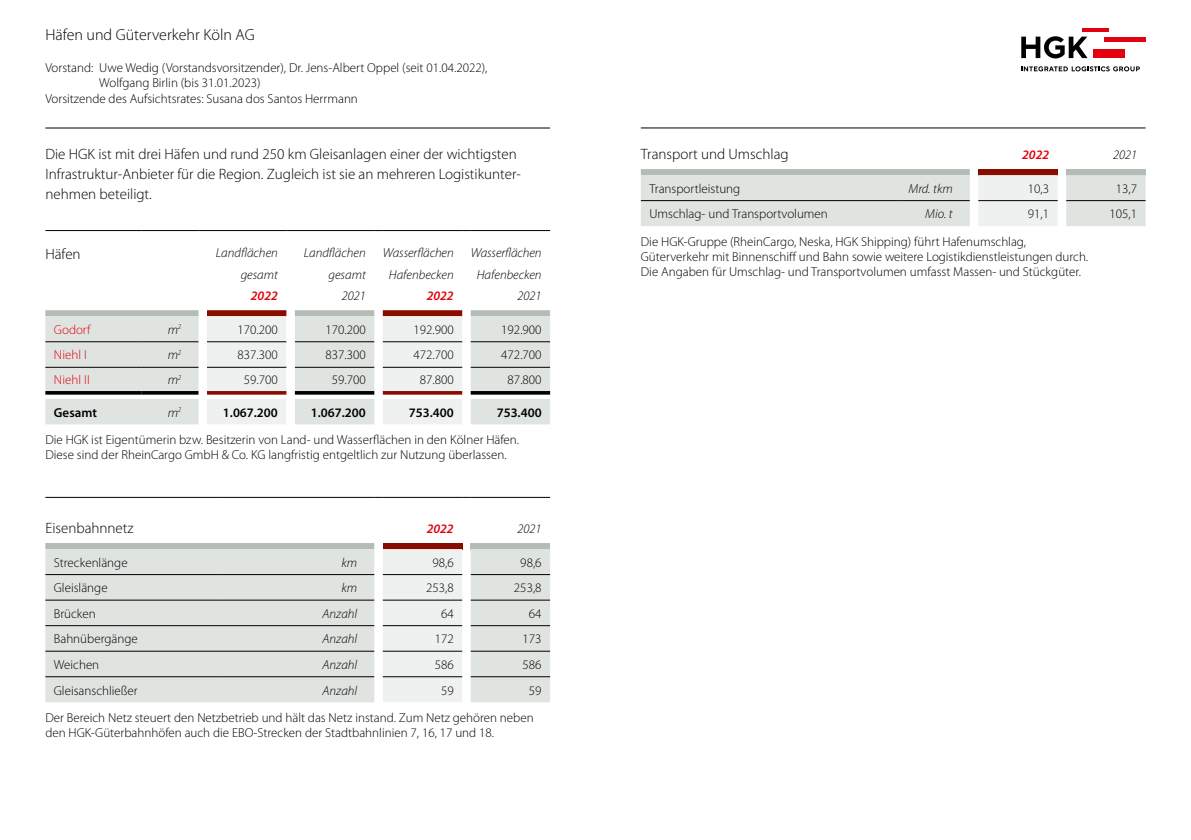
<style>
.page{position:relative;width:1191px;height:840px;background:#fff}
.page>*{position:absolute;margin:0;border:0;box-sizing:border-box;transform-origin:0 0}
.t1{font:300 16px "Myriad Pro";color:#000}
.t2{font:300 15px/20px "Myriad Pro";color:#000}
.t3{font:300 13px/15px "Myriad Pro";color:#000}
.t4{font:italic 300 13px/22px "Myriad Pro";color:#000;text-align:right}
.t5{font:600 13px "Myriad Pro";color:#000}
.t6{font:300 13px "Myriad Pro";color:#e3000f}
.t7{font:italic 600 13px "Myriad Pro";color:#e3000f}
</style>
<div class="page">
<svg style="left:641px;top:169px;width:504px;height:57px"></svg>
<hr style="left:641px;top:200px;width:255px;height:1px;background:#000">
<hr style="left:896px;top:200px;width:73px;height:1px;background:#000">
<hr style="left:978px;top:200px;width:79px;height:1px;background:#000">
<hr style="left:1066px;top:200px;width:79px;height:1px;background:#000">
<hr style="left:641px;top:127px;width:504px;height:1px;background:#000">
<hr style="left:45px;top:128px;width:505px;height:1px;background:#000">
<svg style="left:45px;top:310px;width:153px;height:6px"></svg>
<svg style="left:45px;top:316px;width:154px;height:108px;background:#dee2df"></svg>
<svg style="left:207px;top:310px;width:343px;height:114px"></svg>
<hr style="left:45px;top:391px;width:97px;height:3px;background:#000">
<hr style="left:142px;top:391px;width:56px;height:3px;background:#000">
<hr style="left:207px;top:391px;width:79px;height:3px;background:#890c00">
<hr style="left:383px;top:391px;width:79px;height:3px;background:#890c00">
<hr style="left:207px;top:341px;width:79px;height:1px;background:#000">
<hr style="left:295px;top:341px;width:79px;height:1px;background:#000">
<hr style="left:383px;top:341px;width:79px;height:1px;background:#000">
<hr style="left:471px;top:341px;width:79px;height:1px;background:#000">
<hr style="left:45px;top:341px;width:97px;height:1px;background:#000">
<hr style="left:142px;top:341px;width:56px;height:1px;background:#000">
<hr style="left:45px;top:367px;width:97px;height:1px;background:#000">
<hr style="left:142px;top:367px;width:56px;height:1px;background:#000">
<hr style="left:207px;top:367px;width:79px;height:1px;background:#000">
<hr style="left:295px;top:367px;width:79px;height:1px;background:#000">
<hr style="left:383px;top:367px;width:79px;height:1px;background:#000">
<hr style="left:471px;top:367px;width:79px;height:1px;background:#000">
<hr style="left:45px;top:230px;width:97px;height:1px;background:#000">
<hr style="left:142px;top:230px;width:56px;height:1px;background:#000">
<hr style="left:207px;top:230px;width:79px;height:1px;background:#000">
<hr style="left:295px;top:230px;width:79px;height:1px;background:#000">
<hr style="left:383px;top:230px;width:79px;height:1px;background:#000">
<hr style="left:471px;top:230px;width:79px;height:1px;background:#000">
<hr style="left:295px;top:391px;width:79px;height:3px;background:#000">
<hr style="left:471px;top:391px;width:79px;height:3px;background:#000">
<div style="left:45px;top:543px;width:329px;height:5px;background:#b3bcb5"></div>
<div style="left:383px;top:542px;width:79px;height:6px;background:#890c00"></div>
<div style="left:471px;top:542px;width:79px;height:6px;background:#b3bcb5"></div>
<svg style="left:45px;top:548px;width:505px;height:154px;background:#dee2df"></svg>
<div style="left:383px;top:548px;width:79px;height:154px;background:#eff1f0"></div>
<hr style="left:45px;top:574px;width:178px;height:1px;background:#000">
<hr style="left:223px;top:574px;width:151px;height:1px;background:#000">
<hr style="left:383px;top:574px;width:79px;height:1px;background:#000">
<hr style="left:471px;top:574px;width:79px;height:1px;background:#000">
<hr style="left:45px;top:599px;width:178px;height:1px;background:#000">
<hr style="left:223px;top:599px;width:151px;height:1px;background:#000">
<hr style="left:383px;top:599px;width:79px;height:1px;background:#000">
<hr style="left:471px;top:599px;width:79px;height:1px;background:#000">
<hr style="left:45px;top:625px;width:178px;height:1px;background:#000">
<hr style="left:223px;top:625px;width:151px;height:1px;background:#000">
<hr style="left:45px;top:650px;width:178px;height:1px;background:#000">
<hr style="left:223px;top:650px;width:151px;height:1px;background:#000">
<hr style="left:45px;top:676px;width:178px;height:1px;background:#000">
<hr style="left:223px;top:676px;width:151px;height:1px;background:#000">
<hr style="left:383px;top:676px;width:79px;height:1px;background:#000">
<hr style="left:471px;top:676px;width:79px;height:1px;background:#000">
<hr style="left:383px;top:650px;width:79px;height:1px;background:#000">
<hr style="left:471px;top:650px;width:79px;height:1px;background:#000">
<hr style="left:383px;top:625px;width:79px;height:1px;background:#000">
<hr style="left:471px;top:625px;width:79px;height:1px;background:#000">
<hr style="left:45px;top:496px;width:178px;height:1px;background:#000">
<hr style="left:223px;top:496px;width:151px;height:1px;background:#000">
<hr style="left:383px;top:496px;width:79px;height:1px;background:#000">
<hr style="left:471px;top:496px;width:79px;height:1px;background:#000">
<svg style="left:1021px;top:66px;width:118px;height:5px"></svg>
<svg style="left:1021px;top:36px;width:66px;height:22px"></svg>
<div style="left:1104px;top:37px;width:41px;height:5px;background:#e3000f"></div>
<hr style="left:1081px;top:28px;width:27px;height:4px;background:#e3000f">
<div style="left:1093px;top:50px;width:31px;height:8px;background:#e3000f"></div>
<p class="t1" style="left:45px;top:26px;width:211px">Häfen und Güterverkehr Köln AG</p>
<p class="t3" style="left:45px;top:60px;width:443px">Vorstand: Uwe Wedig (Vorstandsvorsitzender), Dr. Jens-Albert Oppel (seit 01.04.2022),</p>
<p class="t3" style="left:99px;top:76px;width:163px">Wolfgang Birlin (bis 31.01.2023)</p>
<p class="t3" style="left:45px;top:91px;width:314px">Vorsitzende des Aufsichtsrates: Susana dos Santos Herrmann</p>
<p class="t2" style="left:45px;top:144px;width:476px">Die HGK ist mit drei Häfen und rund 250 km Gleisanlagen einer der wichtigsten<br>Infrastruktur-Anbieter für die Region. Zugleich ist sie an mehreren Logistikunter&shy;nehmen beteiligt.</p>
<p class="t2" style="left:45px;top:244px;width:37px">Häfen</p>
<p class="t4" style="left:216px;top:242px;width:63px">Landflächen gesamt</p>
<p class="t4" style="left:304px;top:242px;width:63px">Landflächen gesamt</p>
<p class="t4" style="left:383px;top:242px;width:72px;text-align:center">Wasserflächen<br>Hafenbecken</p>
<p class="t4" style="left:471px;top:242px;width:72px;text-align:center">Wasserflächen<br>Hafenbecken</p>
<p class="t7" style="left:251px;top:287px;width:28px">2022</p>
<p class="t4" style="left:342px;top:285px;width:26px">2021</p>
<p class="t7" style="left:427px;top:287px;width:28px">2022</p>
<p class="t4" style="left:517px;top:285px;width:26px">2021</p>
<p class="t6" style="left:54px;top:322px;width:38px">Godorf</p>
<p class="t4" style="left:168px;top:318px;width:15px">m<sup>2</sup></p>
<p class="t3" style="left:237px;top:322px;width:42px">170.200</p>
<p class="t3" style="left:325px;top:322px;width:42px">170.200</p>
<p class="t3" style="left:413px;top:322px;width:42px">192.900</p>
<p class="t3" style="left:501px;top:322px;width:42px">192.900</p>
<p class="t6" style="left:54px;top:348px;width:35px">Niehl I</p>
<p class="t4" style="left:168px;top:344px;width:15px">m<sup>2</sup></p>
<p class="t3" style="left:237px;top:347px;width:42px">837.300</p>
<p class="t3" style="left:325px;top:347px;width:42px">837.300</p>
<p class="t3" style="left:413px;top:347px;width:42px">472.700</p>
<p class="t3" style="left:501px;top:347px;width:42px">472.700</p>
<p class="t6" style="left:54px;top:372px;width:37px">Niehl II</p>
<p class="t4" style="left:168px;top:369px;width:15px">m<sup>2</sup></p>
<p class="t3" style="left:244px;top:372px;width:35px">59.700</p>
<p class="t3" style="left:332px;top:372px;width:35px">59.700</p>
<p class="t3" style="left:420px;top:372px;width:35px">87.800</p>
<p class="t3" style="left:507px;top:372px;width:35px">87.800</p>
<p class="t5" style="left:54px;top:403px;width:44px">Gesamt</p>
<p class="t4" style="left:168px;top:401px;width:15px">m<sup>2</sup></p>
<p class="t5" style="left:223px;top:403px;width:56px">1.067.200</p>
<p class="t5" style="left:311px;top:403px;width:56px">1.067.200</p>
<p class="t5" style="left:409px;top:403px;width:46px">753.400</p>
<p class="t5" style="left:497px;top:403px;width:46px">753.400</p>
<p class="t3" style="left:45px;top:432px;width:475px">Die HGK ist Eigentümerin bzw. Besitzerin von Land- und Wasserflächen in den Kölner Häfen.<br>Diese sind der RheinCargo GmbH &amp; Co. KG langfristig entgeltlich zur Nutzung überlassen.</p>
<p class="t2" style="left:45px;top:517px;width:90px">Eisenbahnnetz</p>
<p class="t7" style="left:427px;top:520px;width:28px">2022</p>
<p class="t4" style="left:517px;top:517px;width:26px">2021</p>
<p class="t3" style="left:54px;top:554px;width:75px">Streckenlänge</p>
<p class="t4" style="left:341px;top:551px;width:17px">km</p>
<p class="t3" style="left:432px;top:554px;width:23px">98,6</p>
<p class="t3" style="left:520px;top:554px;width:23px">98,6</p>
<p class="t3" style="left:54px;top:580px;width:55px">Gleislänge</p>
<p class="t4" style="left:341px;top:577px;width:17px">km</p>
<p class="t3" style="left:426px;top:580px;width:29px">253,8</p>
<p class="t3" style="left:514px;top:580px;width:29px">253,8</p>
<p class="t3" style="left:54px;top:605px;width:44px">Brücken</p>
<p class="t4" style="left:322px;top:602px;width:36px">Anzahl</p>
<p class="t3" style="left:441px;top:605px;width:14px">64</p>
<p class="t3" style="left:529px;top:605px;width:14px">64</p>
<p class="t3" style="left:54px;top:631px;width:85px">Bahnübergänge</p>
<p class="t4" style="left:322px;top:628px;width:36px">Anzahl</p>
<p class="t3" style="left:435px;top:631px;width:21px">172</p>
<p class="t3" style="left:522px;top:631px;width:21px">173</p>
<p class="t3" style="left:54px;top:656px;width:47px">Weichen</p>
<p class="t4" style="left:322px;top:653px;width:36px">Anzahl</p>
<p class="t3" style="left:435px;top:656px;width:21px">586</p>
<p class="t3" style="left:522px;top:656px;width:21px">586</p>
<p class="t3" style="left:54px;top:682px;width:85px">Gleisanschließer</p>
<p class="t4" style="left:322px;top:679px;width:36px">Anzahl</p>
<p class="t3" style="left:441px;top:682px;width:14px">59</p>
<p class="t3" style="left:45px;top:676px;width:498px;line-height:27.2px;text-indent:483px">59<br>Der Bereich Netz steuert den Netzbetrieb und hält das Netz instand. Zum Netz gehören neben</p>
<p class="t3" style="left:45px;top:724px;width:450px">den HGK-Güterbahnhöfen auch die EBO-Strecken der Stadtbahnlinien 7, 16, 17 und 18.</p>
<p class="t2" style="left:641px;top:144px;width:149px">Transport und Umschlag</p>
<p class="t7" style="left:1022px;top:146px;width:28px">2022</p>
<p class="t4" style="left:1113px;top:144px;width:26px">2021</p>
<p class="t3" style="left:649px;top:181px;width:92px">Transportleistung</p>
<p class="t4" style="left:908px;top:177px;width:46px">Mrd. tkm</p>
<p class="t3" style="left:1028px;top:181px;width:23px">10,3</p>
<p class="t3" style="left:1115px;top:181px;width:23px">13,7</p>
<p class="t3" style="left:649px;top:207px;width:180px">Umschlag- und Transportvolumen</p>
<p class="t4" style="left:925px;top:203px;width:29px">Mio. t</p>
<p class="t3" style="left:1028px;top:207px;width:23px">91,1</p>
<p class="t3" style="left:1109px;top:207px;width:29px">105,1</p>
<p class="t3" style="left:641px;top:234px;width:449px">Die HGK-Gruppe (RheinCargo, Neska, HGK Shipping) führt Hafenumschlag,<br>Güterverkehr mit Binnenschiff und Bahn sowie weitere Logistikdienstleistungen durch.<br>Die Angaben für Umschlag- und Transportvolumen umfasst Massen- und Stückgüter.</p>
</div>
